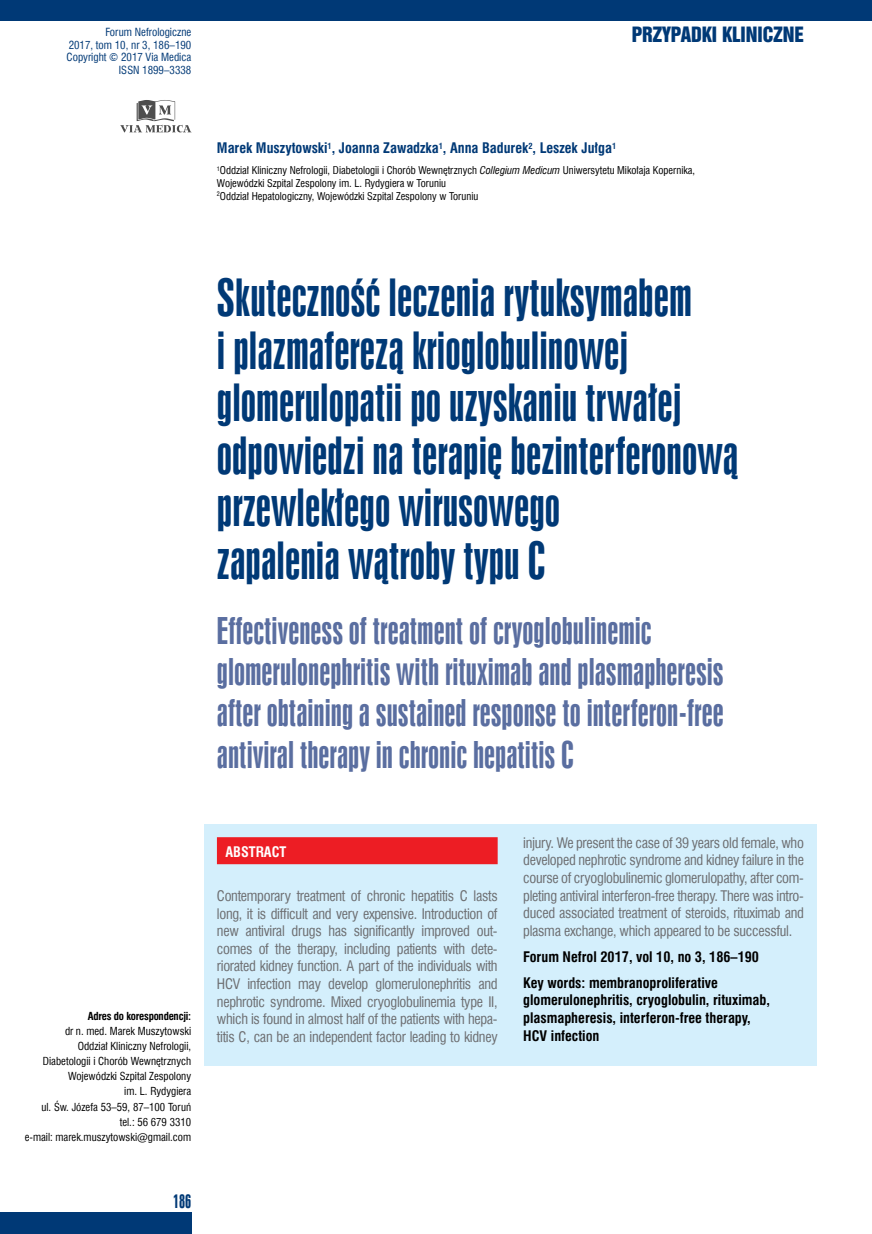
<style>
.page{position:relative;width:872px;height:1234px;background:#fff}
.page>*{position:absolute;margin:0;border:0;box-sizing:border-box;transform-origin:0 0}
._00_Tytuł_polski{font:48px/52.5px "Swis 924 EU";color:#003976}
._01_Tytuł_angielski{font:34.5px/41.4px "Swis 924 EU";color:#5a6ea0}
.t1{font:19.35px "Swis 921 EU";color:#003976}
.t2{font:18px "Swis 924 EU";color:#003976}
._15_Streszczenie_ang{font:14.25px/17.5px "Swis 721 Cn EU";letter-spacing:-.02em;color:#6d6e71;text-align:justify}
._15_Key_words{font:700 14.25px/17.5px "Swis 721 Cn EU";color:#000}
._05_Autorzy{font:700 14.25px "Swis 721 Cn EU";color:#003976}
._15_Streszczenie_ang-2{font:700 14.25px "Swis 721 Cn EU";color:#fff}
.t3{font:10.95px "Swis 721 Cn EU";color:#003976}
._20_Adres_koresponde{font:10.8px/15px "Swis 721 Cn EU";color:#000;text-align:right}
._20_Adres_koresponde-2{font:700 10.8px "Swis 721 Cn EU";letter-spacing:-.02em;color:#000}
._10_Kliniki{font:10.5px/12.6px "Swis 721 Cn EU";color:#000}
.s1{font-style:italic}
</style>
<div class="page">
<div style="left:0;top:1212px;width:191px;height:21px;background:#003976"></div>
<div style="left:0;top:0;width:872px;height:21px;background:#003976"></div>
<svg style="left:120px;top:100px;width:71px;height:33px"></svg>
<div style="left:204px;top:824px;width:612px;height:241px;background:#d4effc"></div>
<div style="left:217px;top:837px;width:280px;height:27px;background:#ed1d24"></div>
<p class="t3" style="left:105px;top:25px;width:87px">Forum Nefrologiczne</p>
<p class="t3" style="left:69px;top:37px;width:124px">2017, tom 10, nr 3, 186–190</p>
<p class="t3" style="left:67px;top:50px;width:126px">Copyright © 2017 Via Medica</p>
<p class="t3" style="left:119px;top:62px;width:74px">ISSN 1899–3338</p>
<h3 class="t1" style="left:632px;top:22px;width:174px">PRZYPADKI KLINICZNE</h3>
<p class="_05_Autorzy" style="left:217px;top:139px;width:401px">Marek Muszytowski<sup>1</sup>, Joanna Zawadzka<sup>1</sup>, Anna Badurek<sup>2</sup>, Leszek Jułga<sup>1</sup></p>
<p class="_10_Kliniki" style="left:217px;top:164px;width:480px"><sup>1</sup>Oddział Kliniczny Nefrologii, Diabetologii i Chorób Wewnętrznych <span class="s1">Collegium Medicum</span> Uniwersytetu Mikołaja Kopernika,<br>Wojewódzki Szpital Zespolony im. L. Rydygiera w Toruniu<br><sup>2</sup>Oddział Hepatologiczny, Wojewódzki Szpital Zespolony w Toruniu</p>
<p class="_00_Tytuł_polski" style="left:217px;top:272px;width:523px">Skuteczność leczenia rytuksymabem<br>i plazmaferezą krioglobulinowej glomerulopatii po uzyskaniu trwałej odpowiedzi na terapię bezinterferonową przewlekłego wirusowego<br>zapalenia wątroby typu C</p>
<p class="_01_Tytuł_angielski" style="left:217px;top:609px;width:508px">Effectiveness of treatment of cryoglobulinemic glomerulonephritis with rituximab and plasmapheresis after obtaining a sustained response to interferon-free antiviral therapy in chronic hepatitis C</p>
<p class="_20_Adres_koresponde-2" style="left:88px;top:1009px;width:105px">Adres do korespondencji:</p>
<p class="_20_Adres_koresponde" style="left:65px;top:1023px;width:128px">dr n. med. Marek Muszytowski</p>
<p class="_20_Adres_koresponde" style="left:43px;top:1038px;width:150px">Oddział Kliniczny Nefrologii,<br>Diabetologii i Chorób Wewnętrznych</p>
<p class="_20_Adres_koresponde" style="left:68px;top:1068px;width:125px">Wojewódzki Szpital Zespolony im. L. Rydygiera</p>
<p class="_20_Adres_koresponde" style="left:41px;top:1098px;width:151px">ul. Św. Józefa 53–59, 87–100 Toruń</p>
<p class="_20_Adres_koresponde" style="left:120px;top:1113px;width:73px">tel.: 56 679 3310</p>
<p class="_20_Adres_koresponde" style="left:25px;top:1128px;width:168px">e-mail: marek.muszytowski@gmail.com</p>
<p class="t2" style="left:173px;top:1190px;width:20px">186</p>
<p class="_15_Streszczenie_ang-2" style="left:225px;top:842px;width:62px">ABSTRACT</p>
<p class="_15_Streszczenie_ang" style="left:217px;top:886px;width:282px">Contemporary treatment of chronic hepatitis C lasts long, it is difficult and very expensive. Introduction of new antiviral drugs has significantly improved out&shy;comes of the therapy, including patients with dete&shy;riorated kidney function. A part of the individuals with HCV infection may develop glomerulonephritis and nephrotic syndrome. Mixed cryoglobulinemia type II, which is found in almost half of the patients with hepa&shy;titis C, can be an independent factor leading to kidney</p>
<p class="_15_Streszczenie_ang" style="left:523px;top:833px;width:282px">injury. We present the case of 39 years old female, who developed nephrotic syndrome and kidney failure in the course of cryoglobulinemic glomerulopathy, after com&shy;pleting antiviral interferon-free therapy. There was intro&shy;duced associated treatment of steroids, rituximab and plasma exchange, which appeared to be successful.</p>
<p class="_15_Key_words" style="left:523px;top:948px;width:237px">Forum Nefrol 2017, vol 10, no 3, 186–190</p>
<p class="_15_Key_words" style="left:523px;top:974px;width:248px">Key words: membranoproliferative glomerulonephritis, cryoglobulin, rituximab, plasmapheresis, interferon-free therapy, HCV infection</p>
</div>
